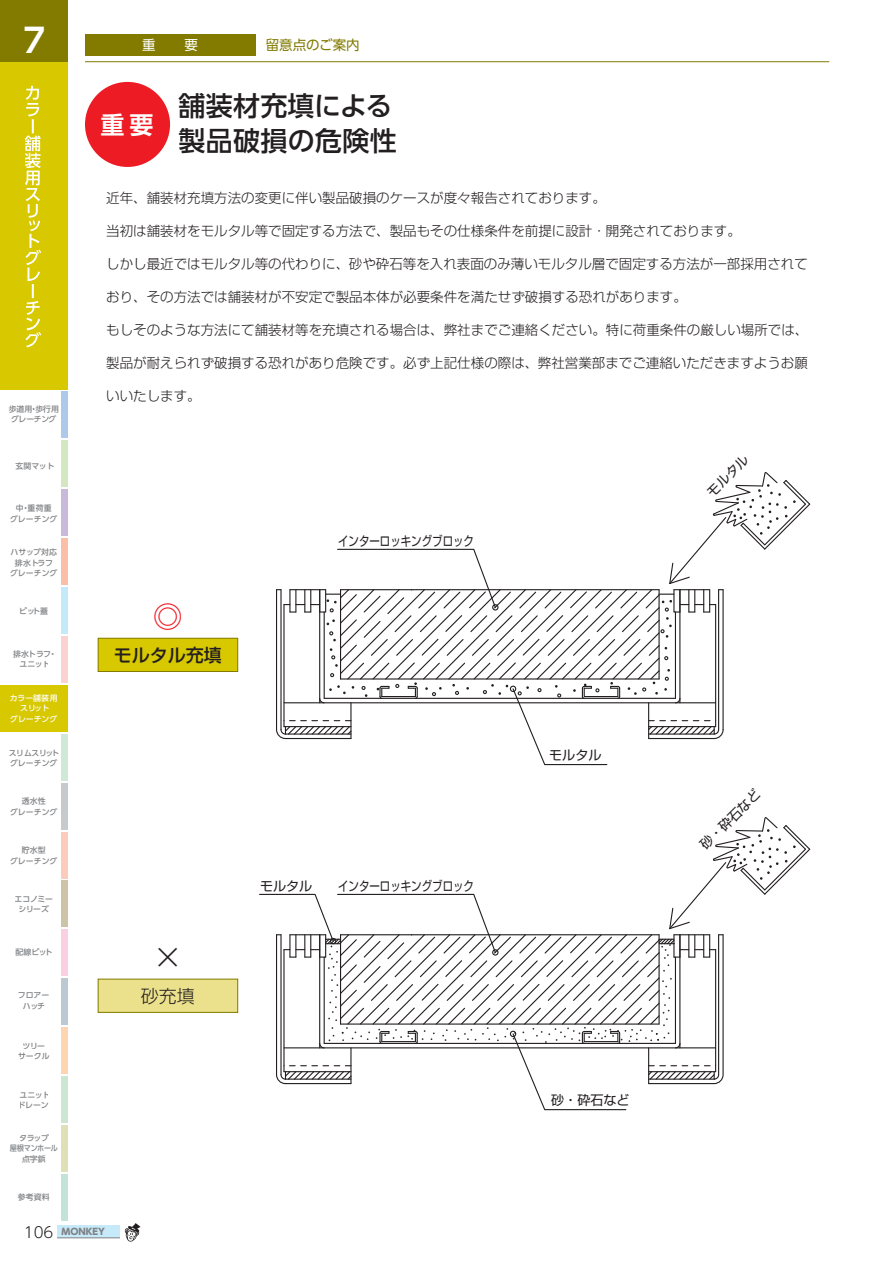
<style>
.page{position:relative;width:893px;height:1263px;background:#fff}
.page>*{position:absolute;margin:0;border:0;box-sizing:border-box;transform-origin:0 0}
.t1{font:33px "UD Shin Go Pro De Bold 90 msp RKSJ H";color:#fff}
.t2{font:30px "Shin Go Pro Light 90 msp RKSJ H";color:#ed1c24}
.t3{font:30px "Shin Go Pro Light 90 msp RKSJ H";color:#231f20}
.t4{font:27px/34.5px "UD Shin Go Pro Medium 90 msp RKSJ H";letter-spacing:.01em;color:#231f20}
.t5{font:24px "UD Shin Go Pro De Bold 90 msp RKSJ H";color:#fff}
.t6{font:18px "Shin Go Pro Medium 90 msp RKSJ H";color:#231f20}
.t7{font:18px "Shin Go Pro Light 90 msp RKSJ H";color:#231f20}
.t8{font:15px "UD Shin Go Pro Light 90 msp RKSJ H";color:#231f20}
.t9{font:13.5px "Shin Go Pro Light 90 msp RKSJ H";color:#231f20}
.t10{font:13.5px "UD Shin Go Pro Regular 90 msp RKSJ H";color:#827b00}
.t11{font:13.5px "UD Shin Go Pro Regular 90 msp RKSJ H";color:#fff}
.t12{font:13.05px "Shin Go regular 90 msp RKSJ H";color:#231f20;scale:.8 1}
.t13{font:13.05px "Shin Go regular 90 msp RKSJ H";color:#231f20}
.t14{font:9px "UD Shin Go Pro Heavy 90 msp RKSJ H";color:#808285}
.t15{font:7.8px/10.5px "UD Shin Go Pro Medium 90 msp RKSJ H";color:#808285;text-align:center}
.t16{font:7.8px/10.5px "UD Shin Go Pro Medium 90 msp RKSJ H";letter-spacing:-.02em;color:#808285;text-align:center}
.t17{font:7.8px/10.5px "UD Shin Go Pro Medium 90 msp RKSJ H";color:#fff;text-align:center}
</style>
<div class="page">
<div style="left:57px;top:1225px;width:63px;height:13px;background:#c7eafb"></div>
<hr style="left:57px;top:1237px;width:63px;height:1px;background:#808285">
<svg style="left:125px;top:1223px;width:15px;height:19px"></svg>
<div style="left:85px;top:34px;width:170px;height:21px;background:#827b00"></div>
<hr style="left:85px;top:61px;width:744px;height:1px;background:#827b00">
<svg style="left:276px;top:472px;width:535px;height:294px"></svg>
<svg style="left:259px;top:817px;width:552px;height:294px"></svg>
<div style="left:98px;top:638px;width:140px;height:34px;background:#d7c800"></div>
<div style="left:98px;top:638px;width:140px;height:34px;border:1px solid #827b00"></div>
<div style="left:98px;top:979px;width:140px;height:33px;background:#ebe08c"></div>
<div style="left:98px;top:979px;width:140px;height:34px;border:1px solid #827b00"></div>
<div style="left:85px;top:82px;width:85px;height:85px;background:#ed1c24;border-radius:50%"></div>
<div style="left:61px;top:489px;width:7px;height:47px;background:#c7badb"></div>
<div style="left:61px;top:392px;width:7px;height:46px;background:#adcaea"></div>
<div style="left:61px;top:440px;width:7px;height:47px;background:#d3e8c1"></div>
<div style="left:61px;top:538px;width:7px;height:47px;background:#fbbea7"></div>
<div style="left:61px;top:881px;width:7px;height:46px;background:#cdc4a8"></div>
<div style="left:61px;top:979px;width:7px;height:46px;background:#bbc9d3"></div>
<div style="left:61px;top:832px;width:7px;height:46px;background:#fbcbbb"></div>
<div style="left:61px;top:1076px;width:7px;height:47px;background:#cce7d1"></div>
<div style="left:61px;top:1027px;width:7px;height:47px;background:#fed5b1"></div>
<div style="left:61px;top:1125px;width:7px;height:47px;background:#e0e0b7"></div>
<div style="left:61px;top:1174px;width:7px;height:47px;background:#c1e4d7"></div>
<div style="left:61px;top:783px;width:7px;height:46px;background:#c7cacc"></div>
<div style="left:61px;top:930px;width:7px;height:46px;background:#facfe2"></div>
<div style="left:61px;top:734px;width:7px;height:47px;background:#d0e9d7"></div>
<div style="left:61px;top:636px;width:7px;height:47px;background:#fbd1d2"></div>
<div style="left:61px;top:587px;width:7px;height:47px;background:#c3e9fb"></div>
<div style="left:0;top:685px;width:68px;height:47px;background:#d7c800"></div>
<div style="left:0;top:62px;width:68px;height:327px;background:#d7c800"></div>
<div style="left:0;top:0;width:68px;height:62px;background:#827b00"></div>
<svg style="left:25px;top:86px;width:16px;height:261px"></svg>
<h1 class="t1" style="left:24px;top:28px;width:23px">7</h1>
<p class="t16" style="left:9px;top:404px;width:52px">歩道用・歩行用グレーチング</p>
<p class="t15" style="left:15px;top:462px;width:41px">玄関マット</p>
<p class="t15" style="left:10px;top:504px;width:49px">中・重荷重<br>グレーチング</p>
<p class="t15" style="left:10px;top:548px;width:49px">ハサップ対応排水トラフグレーチング</p>
<p class="t15" style="left:19px;top:607px;width:30px">ピット蓋</p>
<p class="t15" style="left:13px;top:650px;width:45px">排水トラフ・ユニット</p>
<p class="t17" style="left:10px;top:694px;width:49px">カラー舗装用スリット<br>グレーチング</p>
<p class="t15" style="left:9px;top:748px;width:52px;text-align:left">スリムスリットグレーチング</p>
<p class="t15" style="left:10px;top:797px;width:49px">透水性<br>グレーチング</p>
<p class="t15" style="left:10px;top:846px;width:49px">貯水型<br>グレーチング</p>
<p class="t15" style="left:15px;top:895px;width:40px">エコノミーシリーズ</p>
<p class="t15" style="left:15px;top:948px;width:39px">配線ピット</p>
<p class="t15" style="left:18px;top:991px;width:33px">フロアーハッチ</p>
<p class="t15" style="left:18px;top:1041px;width:33px">ツリーサークル</p>
<p class="t15" style="left:18px;top:1091px;width:34px;text-align:left">ユニットドレーン</p>
<p class="t16" style="left:10px;top:1134px;width:50px">タラップ<br>屋根マンホール点字鋲</p>
<p class="t15" style="left:18px;top:1193px;width:34px">参考資料</p>
<p class="t11" style="left:142px;top:40px;width:58px">重　　要</p>
<p class="t10" style="left:266px;top:40px;width:96px">留意点のご案内</p>
<h3 class="t4" style="left:179px;top:93px;width:220px">舗装材充填による製品破損の危険性</h3>
<p class="t9" style="left:106px;top:193px;width:501px">近年、舗装材充填方法の変更に伴い製品破損のケースが度々報告されております。</p>
<p class="t9" style="left:106px;top:226px;width:636px">当初は舗装材をモルタル等で固定する方法で、製品もその仕様条件を前提に設計・開発されております。</p>
<p class="t9" style="left:106px;top:259px;width:703px">しかし最近ではモルタル等の代わりに、砂や砕石等を入れ表面のみ薄いモルタル層で固定する方法が一部採用されて</p>
<p class="t9" style="left:106px;top:292px;width:582px">おり、その方法では舗装材が不安定で製品本体が必要条件を満たせず破損する恐れがあります。</p>
<p class="t9" style="left:106px;top:325px;width:704px">もしそのような方法にて舗装材等を充填される場合は、弊社までご連絡ください。特に荷重条件の厳しい場所では、</p>
<p class="t9" style="left:106px;top:358px;width:703px">製品が耐えられず破損する恐れがあり危険です。必ず上記仕様の際は、弊社営業部までご連絡いただきますようお願</p>
<p class="t9" style="left:106px;top:391px;width:96px">いいたします。</p>
<h3 class="t5" style="left:101px;top:116px;width:54px">重要</h3>
<h2 class="t2" style="left:153px;top:605px;width:31px">◎</h2>
<h3 class="t6" style="left:114px;top:648px;width:109px">モルタル充填</h3>
<p class="t12" style="left:338px;top:536px;width:171px">インターロッキングブロック</p>
<h2 class="t3" style="left:153px;top:946px;width:31px">×</h2>
<h3 class="t7" style="left:141px;top:989px;width:56px">砂充填</h3>
<p class="t13" style="left:260px;top:881px;width:54px">モルタル</p>
<p class="t12" style="left:338px;top:881px;width:171px">インターロッキングブロック</p>
<p class="t13" style="left:706px;top:491px;width:54px;rotate:-45deg">モルタル</p>
<p class="t13" style="left:549px;top:750px;width:54px">モルタル</p>
<p class="t13" style="left:699px;top:844px;width:80px;rotate:-45deg">砂・砕石など</p>
<p class="t13" style="left:551px;top:1095px;width:80px">砂・砕石など</p>
<p class="t8" style="left:24px;top:1227px;width:31px">106</p>
<p class="t14" style="left:62px;top:1229px;width:45px">MONKEY</p>
</div>
